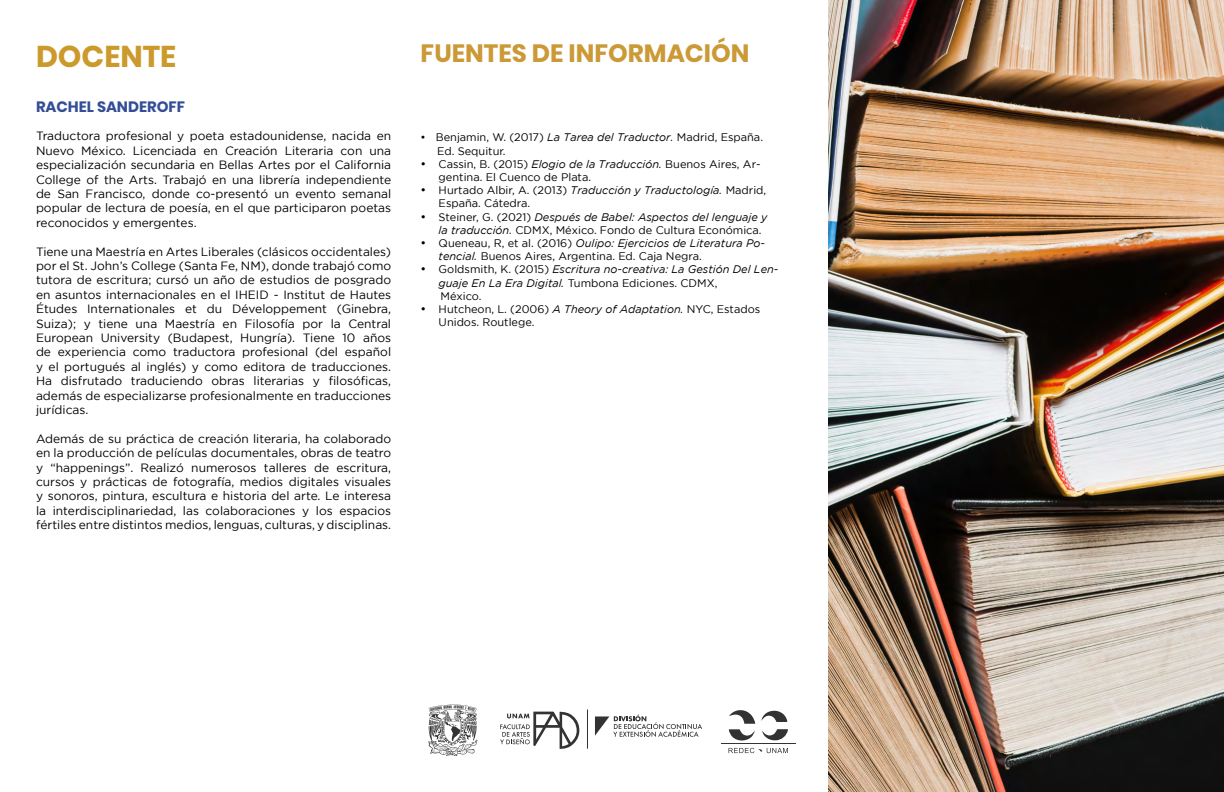
<style>
.page{position:relative;width:1224px;height:792px;background:#fff}
.page>*{position:absolute;margin:0;border:0;box-sizing:border-box;transform-origin:0 0}
.t1{font:700 30px "Poppins";color:#cb9a2b}
.t2{font:700 25px "Poppins";color:#cb9936}
.t3{font:700 15px "Poppins";color:#334d97}
.t4{font:12px/14.4px "Gotham";color:#000;text-align:justify}
.t5{font:11px/13.2px "Gotham";color:#000}
.t6{font:italic 11px/13.2px "Gotham";color:#000}
.s1{font-style:italic}
.s2{font-size:12px}
.s3{font-style:normal;font-size:12px}
.s4{font-style:normal}
</style>
<div class="page">
<svg style="left:428px;top:705px;width:50px;height:51px"></svg>
<svg style="left:761px;top:710px;width:26px;height:12px"></svg>
<svg style="left:762px;top:729px;width:26px;height:12px"></svg>
<svg style="left:729px;top:710px;width:26px;height:31px"></svg>
<hr style="left:721px;top:743px;width:75px;height:1px;background:#000">
<svg style="left:728px;top:748px;width:60px;height:5px"></svg>
<svg style="left:500px;top:711px;width:79px;height:38px"></svg>
<hr style="left:587px;top:709px;width:1px;height:40px;background:#000">
<svg style="left:595px;top:714px;width:107px;height:23px"></svg>
<img style="left:829px;top:0;width:395px;height:792px">
<h1 class="t1" style="left:36px;top:40px;width:142px">DOCENTE</h1>
<h2 class="t2" style="left:421px;top:39px;width:330px">FUENTES DE INFORMACIÓN</h2>
<p class="t3" style="left:36px;top:98px;width:151px">RACHEL SANDEROFF</p>
<p class="t4" style="left:36px;top:129px;width:357px">Traductora profesional y poeta estadounidense, nacida en Nuevo México. Licenciada en Creación Literaria con una especialización secundaria en Bellas Artes por el California College of the Arts. Trabajó en una librería independiente de San Francisco, donde co-presentó un evento semanal popular de lectura de poesía, en el que participaron poetas reconocidos y emergentes.</p>
<p class="t4" style="left:36px;top:244px;width:357px">Tiene una Maestría en Artes Liberales (clásicos occidentales) por el St. John’s College (Santa Fe, NM), donde trabajó como tutora de escritura; cursó un año de estudios de posgrado en asuntos internacionales en el IHEID - Institut de Hautes Études Internationales et du Développement (Ginebra, Suiza); y tiene una Maestría en Filosofía por la Central European University (Budapest, Hungría). Tiene 10 años de experiencia como traductora profesional (del español y el portugués al inglés) y como editora de traducciones.<br>Ha disfrutado traduciendo obras literarias y filosóficas, además de especializarse profesionalmente en traducciones jurídicas.</p>
<p class="t4" style="left:36px;top:431px;width:357px">Además de su práctica de creación literaria, ha colaborado en la producción de películas documentales, obras de teatro y “happenings”. Realizó numerosos talleres de escritura, cursos y prácticas de fotografía, medios digitales visuales y sonoros, pintura, escultura e historia del arte. Le interesa la interdisciplinariedad, las colaboraciones y los espacios fértiles entre distintos medios, lenguas, culturas, y disciplinas.</p>
<p class="t5" style="left:437px;top:131px;width:327px;text-indent:-16px">• Benjamin, W. (2017) <span class="s1">La Tarea del Traductor.</span> Madrid, España.<br>Ed. Sequitur.</p>
<p class="t5" style="left:439px;top:157px;width:323px;text-indent:-18px"><span class="s2">•</span> Cassin, B. (2015) <span class="s1">Elogio de la Traducción.</span> Buenos Aires, Ar&shy;gentina. El Cuenco de Plata.</p>
<p class="t5" style="left:439px;top:184px;width:329px;text-indent:-18px"><span class="s2">•</span> Hurtado Albir, A. (2013) <span class="s1">Traducción y Traductología.</span> Madrid,<br>España. Cátedra.</p>
<p class="t5" style="left:439px;top:210px;width:330px;text-indent:-18px"><span class="s2">•</span> Steiner, G. (2021) <span class="s1">Después de Babel: Aspectos del lenguaje y la traducción.</span> CDMX, México. Fondo de Cultura Económica.</p>
<p class="t5" style="left:439px;top:236px;width:328px;text-indent:-18px"><span class="s2">•</span> Queneau, R, et al. (2016) <span class="s1">Oulipo: Ejercicios de Literatura Po&shy;tencial.</span> Buenos Aires, Argentina. Ed. Caja Negra.</p>
<p class="t6" style="left:439px;top:263px;width:341px;text-indent:-18px"><span class="s3">•</span> <span class="s4">Goldsmith, K. (2015)</span> Escritura no-creativa: La Gestión Del Len&shy;guaje En La Era Digital. <span class="s4">Tumbona Ediciones. CDMX,<br>México.</span></p>
<p class="t5" style="left:439px;top:302px;width:323px;text-indent:-18px"><span class="s2">•</span> Hutcheon, L. (2006) <span class="s1">A Theory of Adaptation.</span> NYC, Estados<br>Unidos. Routlege.</p>
</div>
